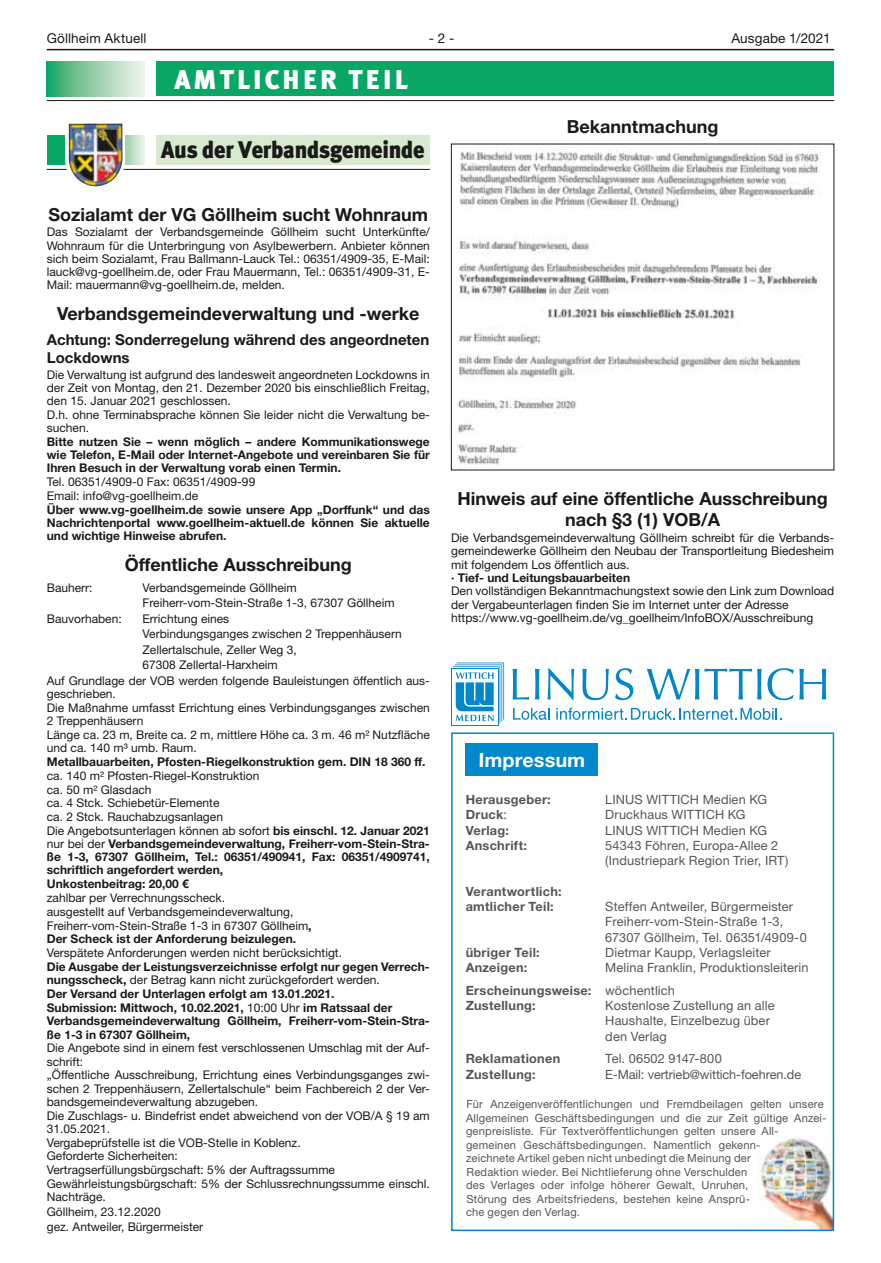
<style>
.page{position:relative;width:881px;height:1263px;background:#fff}
.page>*{position:absolute;margin:0;border:0;box-sizing:border-box;transform-origin:0 0}
.t1{font:900 27px "Meta Plus";letter-spacing:.1em;color:#fff}
.t2{font:900 24px "Meta Plus";letter-spacing:-.01em;color:#1a1a18;scale:.93 1}
.t3{font:700 19.5px "Helvetica Neue LT";color:#fff}
.t4{font:700 18px/21.8px "Helvetica Neue LT";color:#1a1a18;text-align:center}
.t5{font:700 15px/18px "Helvetica Neue LT";color:#1a1a18}
.t6{font:13.5px "Helvetica Neue LT Roman 2";letter-spacing:.01em;color:#1a1a18}
.t7{font:12.75px/15.3px "Helvetica Neue LT Roman 2";letter-spacing:.01em;color:#565655}
.t8{font:700 12.75px/15.3px "Helvetica Neue LT";letter-spacing:.02em;color:#565655}
.t9{font:12.75px "Helvetica Neue LT Roman 2";letter-spacing:-.01em;color:#565655}
.t10{font:12px/13.5px "Helvetica Neue LT Roman 2";color:#1a1a18}
.t11{font:700 12px/13.2px "Helvetica Neue LT";color:#1a1a18;text-align:justify}
.t12{font:11.25px/13.5px "Helvetica Neue LT Roman 2";letter-spacing:.015em;color:#565655}
.s1{font-family:"Helvetica Neue LT";font-weight:700}
.s2{font-family:"Helvetica Neue LT Roman 2";font-weight:400}
</style>
<div class="page">
<hr style="left:47px;top:49px;width:786px;height:1px;background:#1a1a18">
<svg style="left:47px;top:62px;width:98px;height:34px;background:#92ceaa"></svg>
<div style="left:156px;top:62px;width:677px;height:34px;background:#09a766"></div>
<hr style="left:47px;top:100px;width:786px;height:1px;background:#1a1a18">
<svg style="left:125px;top:136px;width:20px;height:29px"></svg>
<div style="left:47px;top:136px;width:32px;height:29px;background:#09a766"></div>
<div style="left:156px;top:136px;width:273px;height:29px;background:#d7e9ce"></div>
<hr style="left:47px;top:169px;width:382px;height:1px;background:#1a1a18">
<svg style="left:65px;top:123px;width:60px;height:64px"></svg>
<img style="left:69px;top:123px;width:40px;height:59px">
<img style="left:457px;top:146px;width:363px;height:319px">
<img style="left:759px;top:1136px;width:71px;height:92px">
<div style="left:451px;top:732px;width:382px;height:499px;border:2px solid #0087cc"></div>
<svg style="left:512px;top:669px;width:17px;height:31px"></svg>
<svg style="left:535px;top:669px;width:4px;height:31px"></svg>
<svg style="left:547px;top:668px;width:27px;height:32px"></svg>
<svg style="left:582px;top:669px;width:26px;height:31px"></svg>
<svg style="left:615px;top:668px;width:18px;height:32px"></svg>
<svg style="left:647px;top:669px;width:114px;height:31px"></svg>
<svg style="left:767px;top:668px;width:26px;height:32px"></svg>
<svg style="left:799px;top:669px;width:26px;height:31px"></svg>
<svg style="left:451px;top:669px;width:1px;height:55px"></svg>
<svg style="left:452px;top:662px;width:52px;height:61px"></svg>
<svg style="left:513px;top:708px;width:36px;height:12px"></svg>
<svg style="left:556px;top:708px;width:225px;height:12px"></svg>
<div style="left:465px;top:743px;width:132px;height:33px;background:#0087cc"></div>
<p class="t6" style="left:47px;top:30px;width:101px">Göllheim Aktuell</p>
<p class="t6" style="left:429px;top:30px;width:27px">- 2 -</p>
<p class="t6" style="left:731px;top:30px;width:101px">Ausgabe 1/2021</p>
<h1 class="t1" style="left:174px;top:64px;width:235px">AMTLICHER TEIL</h1>
<h2 class="t2" style="left:161px;top:135px;width:284px">Aus der Verbandsgemeinde</h2>
<h3 class="t4" style="left:48px;top:203px;width:381px">Sozialamt der VG Göllheim sucht Wohnraum</h3>
<p class="t10" style="left:47px;top:225px;width:384px;text-align:justify">Das Sozialamt der Verbandsgemeinde Göllheim sucht Unterkünfte/ Wohnraum für die Unterbringung von Asylbewerbern. Anbieter können sich beim Sozialamt, Frau Ballmann-Lauck Tel.: 06351/4909-35, E-Mail: lauck@vg-goellheim.de, oder Frau Mauermann, Tel.: 06351/4909-31, E-Mail: mauermann@vg-goellheim.de, melden.</p>
<h3 class="t4" style="left:57px;top:302px;width:364px">Verbandsgemeindeverwaltung und -werke</h3>
<p class="t5" style="left:47px;top:330px;width:384px">Achtung: Sonderregelung während des angeordneten<br>Lockdowns</p>
<p class="t10" style="left:47px;top:368px;width:384px">Die Verwaltung ist aufgrund des landesweit angeordneten Lockdowns in der Zeit von Montag, den 21. Dezember 2020 bis einschließlich Freitag, den 15. Januar 2021 geschlossen.<br>D.h. ohne Terminabsprache können Sie leider nicht die Verwaltung be&shy;suchen.</p>
<p class="t11" style="left:47px;top:435px;width:384px">Bitte nutzen Sie – wenn möglich – andere Kommunikationswege wie Telefon, E-Mail oder Internet-Angebote und vereinbaren Sie für Ihren Besuch in der Verwaltung vorab einen Termin.</p>
<p class="t10" style="left:47px;top:475px;width:210px">Tel. 06351/4909-0 Fax: 06351/4909-99<br>Email: info@vg-goellheim.de</p>
<p class="t11" style="left:47px;top:503px;width:384px">Über www.vg-goellheim.de sowie unsere App „Dorffunk“ und das Nachrichtenportal www.goellheim-aktuell.de können Sie aktuelle und wichtige Hinweise abrufen.</p>
<h3 class="t4" style="left:125px;top:553px;width:228px">Öffentliche Ausschreibung</h3>
<p class="t10" style="left:47px;top:581px;width:47px">Bauherr:</p>
<p class="t10" style="left:142px;top:580px;width:253px;line-height:15.5px">Verbandsgemeinde Göllheim<br>Freiherr-vom-Stein-Straße 1-3, 67307 Göllheim</p>
<p class="t10" style="left:47px;top:612px;width:76px">Bauvorhaben:</p>
<p class="t10" style="left:142px;top:612px;width:88px">Errichtung eines</p>
<p class="t10" style="left:142px;top:627px;width:261px">Verbindungsganges zwischen 2 Treppenhäusern</p>
<p class="t10" style="left:142px;top:642px;width:155px">Zellertalschule, Zeller Weg 3,</p>
<p class="t10" style="left:142px;top:658px;width:137px">67308 Zellertal-Harxheim</p>
<p class="t10" style="left:47px;top:674px;width:384px">Auf Grundlage der VOB werden folgende Bauleistungen öffentlich aus-</p>
<p class="t10" style="left:47px;top:687px;width:384px">geschrieben.<br>Die Maßnahme umfasst Errichtung eines Verbindungsganges zwischen 2 Treppenhäusern<br>Länge ca. 23 m, Breite ca. 2 m, mittlere Höhe ca. 3 m. 46 m² Nutzfläche und ca. 140 m³ umb. Raum.</p>
<p class="t11" style="left:47px;top:755px;width:380px">Metallbauarbeiten, Pfosten-Riegelkonstruktion gem. DIN 18 360 ff.</p>
<p class="t10" style="left:47px;top:768px;width:384px">ca. 140 m² Pfosten-Riegel-Konstruktion<br>ca. 50 m² Glasdach<br>ca. 4 Stck. Schiebetür-Elemente<br>ca. 2 Stck. Rauchabzugsanlagen<br>Die Angebotsunterlagen können ab sofort <span class="s1">bis einschl. 12. Januar 2021</span></p>
<p class="t11" style="left:47px;top:837px;width:384px;text-align:left"><span class="s2">nur bei der</span> Verbandsgemeindeverwaltung, Freiherr-vom-Stein-Stra&shy;ße 1-3, 67307 Göllheim, Tel.: 06351/490941, Fax: 06351/4909741, schriftlich angefordert werden,<br>Unkostenbeitrag: 20,00 €</p>
<p class="t10" style="left:47px;top:891px;width:266px">zahlbar per Verrechnungsscheck.<br>ausgestellt auf Verbandsgemeindeverwaltung,<br>Freiherr-vom-Stein-Straße 1-3 in 67307 Göllheim<span class="s1">,</span></p>
<p class="t11" style="left:47px;top:932px;width:251px">Der Scheck ist der Anforderung beizulegen.</p>
<p class="t10" style="left:47px;top:946px;width:296px">Verspätete Anforderungen werden nicht berücksichtigt.</p>
<p class="t11" style="left:47px;top:960px;width:384px">Die Ausgabe der Leistungsverzeichnisse erfolgt nur gegen Verrech-</p>
<p class="t10" style="left:47px;top:973px;width:334px"><span class="s1">nungsscheck,</span> der Betrag kann nicht zurückgefordert werden.</p>
<p class="t11" style="left:47px;top:986px;width:384px;line-height:13.6px;text-align:left">Der Versand der Unterlagen erfolgt am 13.01.2021.<br>Submission: Mittwoch, 10.02.2021, <span class="s2">10:00 Uhr</span> im Ratssaal der Verbandsgemeindeverwaltung Göllheim, Freiherr-vom-Stein-Stra&shy;ße 1-3 in 67307 Göllheim,</p>
<p class="t10" style="left:47px;top:1041px;width:384px">Die Angebote sind in einem fest verschlossenen Umschlag mit der Auf&shy;schrift:<br>„Öffentliche Ausschreibung, Errichtung eines Verbindungsganges zwi&shy;schen 2 Treppenhäusern, Zellertalschule“ beim Fachbereich 2 der Ver&shy;bandsgemeindeverwaltung abzugeben.<br>Die Zuschlags- u. Bindefrist endet abweichend von der VOB/A § 19 am 31.05.2021.<br>Vergabeprüfstelle ist die VOB-Stelle in Koblenz.<br>Geforderte Sicherheiten:<br>Vertragserfüllungsbürgschaft: 5% der Auftragssumme Gewährleistungsbürgschaft: 5% der Schlussrechnungssumme einschl.<br>Nachträge.</p>
<p class="t10" style="left:47px;top:1204px;width:158px;line-height:15px">Göllheim, 23.12.2020<br>gez. Antweiler, Bürgermeister</p>
<h3 class="t4" style="left:566px;top:115px;width:153px">Bekanntmachung</h3>
<h3 class="t4" style="left:457px;top:487px;width:371px">Hinweis auf eine öffentliche Ausschreibung nach §3 (1) VOB/A</h3>
<p class="t10" style="left:451px;top:531px;width:384px;text-align:justify">Die Verbandsgemeindeverwaltung Göllheim schreibt für die Verbands&shy;gemeindewerke Göllheim den Neubau der Transportleitung Biedesheim mit folgendem Los öffentlich aus.</p>
<p class="t11" style="left:451px;top:571px;width:180px">· Tief- und Leitungsbauarbeiten</p>
<p class="t10" style="left:451px;top:584px;width:384px">Den vollständigen Bekanntmachungstext sowie den Link zum Download der Vergabeunterlagen finden Sie im Internet unter der Adresse https://www.vg-goellheim.de/vg_goellheim/InfoBOX/Ausschreibung</p>
<h3 class="t3" style="left:478px;top:748px;width:108px">Impressum</h3>
<p class="t8" style="left:465px;top:791px;width:87px">Herausgeber:</p>
<p class="t7" style="left:605px;top:792px;width:163px">LINUS WITTICH Medien KG</p>
<p class="t8" style="left:465px;top:807px;width:43px">Druck<span class="s2">:</span></p>
<p class="t7" style="left:605px;top:807px;width:142px">Druckhaus WITTICH KG</p>
<p class="t8" style="left:465px;top:822px;width:45px">Verlag:</p>
<p class="t7" style="left:605px;top:822px;width:163px">LINUS WITTICH Medien KG</p>
<p class="t8" style="left:465px;top:837px;width:63px">Anschrift:</p>
<p class="t7" style="left:605px;top:838px;width:185px">54343 Föhren, Europa-Allee 2 (Industriepark Region Trier, IRT)</p>
<p class="t8" style="left:465px;top:883px;width:97px">Verantwortlich: amtlicher Teil:</p>
<p class="t7" style="left:605px;top:899px;width:203px">Steffen Antweiler, Bürgermeister<br>Freiherr-vom-Stein-Straße 1-3,<br>67307 Göllheim, Tel. 06351/4909-0</p>
<p class="t8" style="left:465px;top:944px;width:76px">übriger Teil:</p>
<p class="t7" style="left:605px;top:945px;width:167px">Dietmar Kaupp, Verlagsleiter</p>
<p class="t8" style="left:465px;top:960px;width:63px">Anzeigen:</p>
<p class="t7" style="left:605px;top:960px;width:205px">Melina Franklin, Produktionsleiterin</p>
<p class="t8" style="left:465px;top:982px;width:211px">Erscheinungsweise: <span class="s2">wöchentlich<br></span>Zustellung:</p>
<p class="t7" style="left:605px;top:998px;width:171px">Kostenlose Zustellung an alle<br>Haushalte, Einzelbezug über den Verlag</p>
<p class="t8" style="left:465px;top:1051px;width:96px">Reklamationen</p>
<p class="t7" style="left:605px;top:1051px;width:118px">Tel. 06502 9147-800</p>
<p class="t8" style="left:465px;top:1066px;width:71px">Zustellung:</p>
<p class="t9" style="left:605px;top:1066px;width:197px">E-Mail: vertrieb@wittich-foehren.de</p>
<p class="t12" style="left:466px;top:1097px;width:362px">Für Anzeigenveröffentlichungen und Fremdbeilagen gelten unsere Allgemeinen Geschäftsbedingungen und die zur Zeit gültige Anzei&shy;genpreisliste. Für Textveröffentlichungen gelten unsere All&shy;gemeinen Geschäftsbedingungen. Namentlich gekenn-<br>zeichnete Artikel geben nicht unbedingt die Meinung der<br>Redaktion wieder. Bei Nichtlieferung ohne Verschulden<br>des Verlages oder infolge höherer Gewalt, Unruhen,<br>Störung des Arbeitsfriedens, bestehen keine Ansprü-<br>che gegen den Verlag.</p>
</div>
